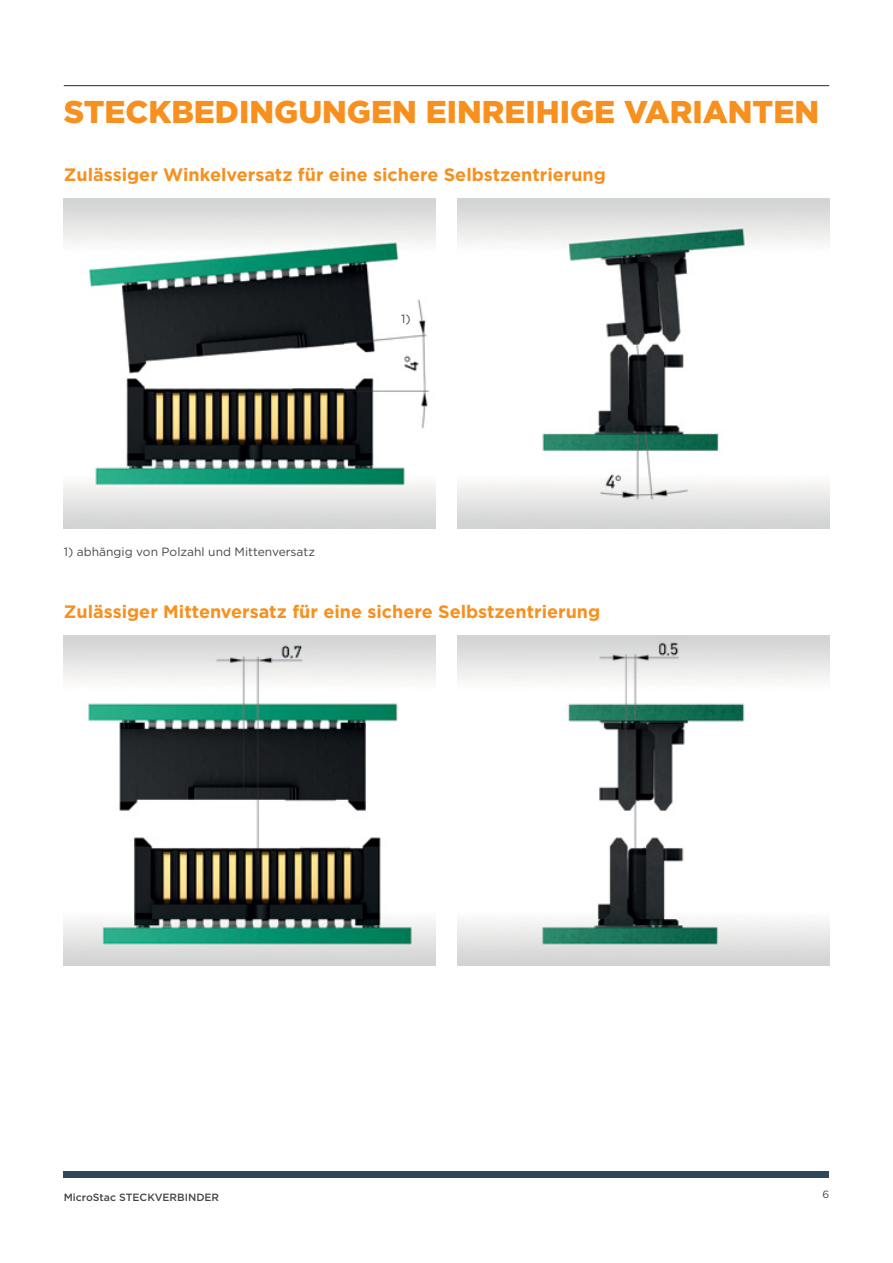
<style>
.page{position:relative;width:893px;height:1263px;background:#fff}
.page>*{position:absolute;margin:0;border:0;box-sizing:border-box;transform-origin:0 0}
.B_Body_Headline_2_Light_Teal{font:900 31.5px "Gotham";color:#f7901e}
.B_Body_Copy_Subhead{font:700 18px "Gotham";color:#f7901e}
.B_Body_Copy{font:12px "Gotham";color:#464547}
.t1{font:500 10.5px "Gotham";color:#464547}
.t2{font:10.5px "Gotham";color:#464547}
</style>
<div class="page">
<div style="left:64px;top:1172px;width:765px;height:6px;background:#2e4857"></div>
<hr style="left:64px;top:85px;width:765px;height:1px;background:#2e4857">
<img style="left:64px;top:198px;width:372px;height:330px">
<img style="left:64px;top:636px;width:372px;height:329px">
<img style="left:457px;top:198px;width:372px;height:330px">
<img style="left:457px;top:636px;width:372px;height:329px">
<p class="B_Body_Headline_2_Light_Teal" style="left:64px;top:90px;width:757px">STECKBEDINGUNGEN EINREIHIGE VARIANTEN</p>
<p class="B_Body_Copy_Subhead" style="left:64px;top:162px;width:544px">Zulässiger Winkelversatz für eine sichere Selbstzentrierung</p>
<p class="B_Body_Copy" style="left:401px;top:311px;width:11px">1)</p>
<p class="B_Body_Copy" style="left:64px;top:544px;width:253px">1) abhängig von Polzahl und Mittenversatz</p>
<p class="B_Body_Copy_Subhead" style="left:64px;top:599px;width:538px">Zulässiger Mittenversatz für eine sichere Selbstzentrierung</p>
<p class="t1" style="left:64px;top:1190px;width:157px">MicroStac STECKVERBINDER</p>
<p class="t2" style="left:822px;top:1187px;width:8px">6</p>
</div>
